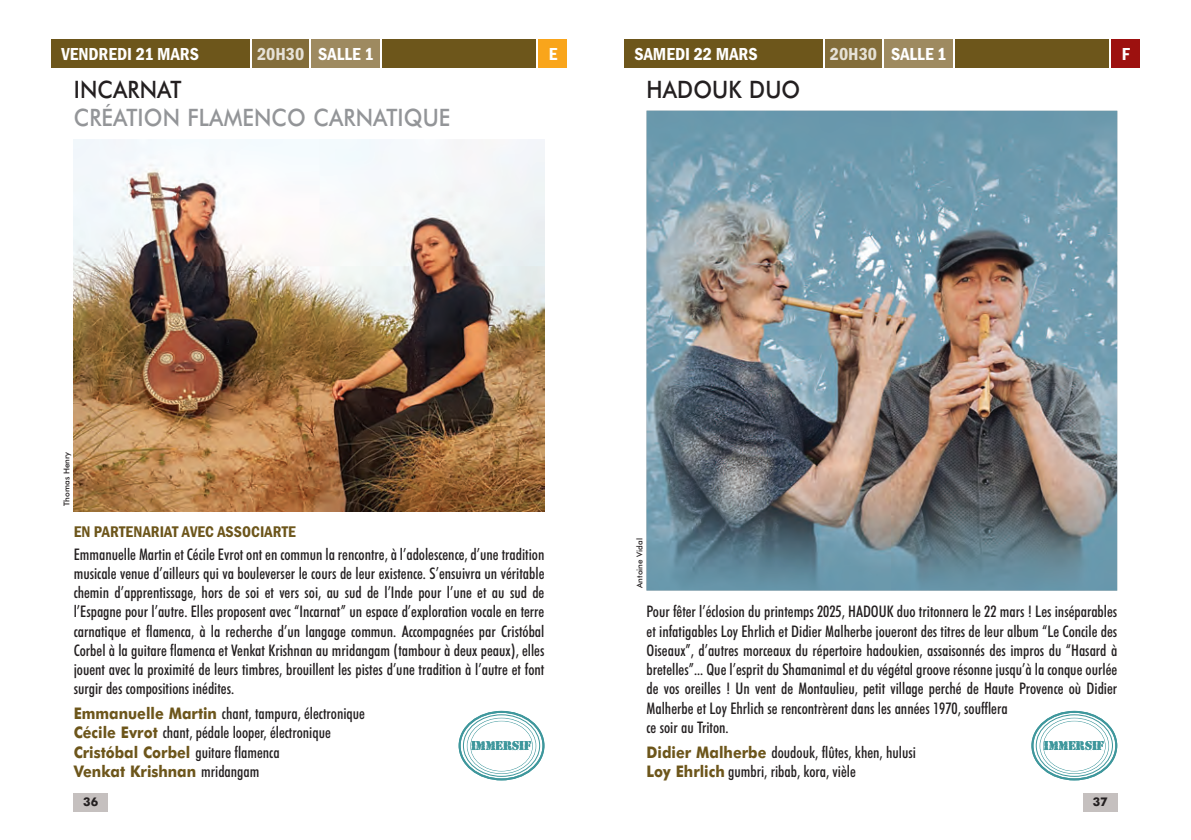
<style>
.page{position:relative;width:1191px;height:840px;background:#fff}
.page>*{position:absolute;margin:0;border:0;box-sizing:border-box;transform-origin:0 0}
.t1{font:500 24px "Futura BT";letter-spacing:.005em;color:#939598;scale:.9 1}
.t2{font:500 24px "Futura BT";letter-spacing:.005em;color:#231f20;scale:.9 1}
.t3{font:600 condensed 18px "Franklin Gothic";color:#fff}
.t4{font:500 condensed 16px/19.2px "Futura BT";color:#231f20}
.t5{font:600 condensed 16px "Franklin Gothic";letter-spacing:.005em;color:#6d561b}
.t6{font:12.8px "Old Stamper";color:#3e979c}
.t7{font:700 12px "Futura BT";color:#231f20}
.t8{font:500 8px "Futura BT";color:#231f20}
.s1{color:rgb(255 255 255/.8)}
.s2{font-weight:700;font-stretch:normal;color:#6d561b}
</style>
<div class="page">
<div style="left:1083px;top:792px;width:34px;height:19px;background:#c5c0bf"></div>
<div style="left:74px;top:792px;width:34px;height:19px;background:#c5c0bf"></div>
<div style="left:312px;top:40px;width:68px;height:28px;background:#9e8a60"></div>
<div style="left:252px;top:40px;width:57px;height:28px;background:#836d3a"></div>
<div style="left:539px;top:40px;width:28px;height:28px;background:#f9a51b"></div>
<div style="left:383px;top:40px;width:153px;height:28px;background:#6d561b"></div>
<div style="left:51px;top:40px;width:198px;height:28px;background:#6d561b"></div>
<img style="left:74px;top:139px;width:470px;height:372px">
<div style="left:884px;top:40px;width:68px;height:28px;background:#9e8a60"></div>
<div style="left:825px;top:40px;width:57px;height:28px;background:#836d3a"></div>
<div style="left:1111px;top:40px;width:29px;height:28px;background:#9d110f"></div>
<div style="left:955px;top:40px;width:153px;height:28px;background:#6d561b"></div>
<div style="left:624px;top:40px;width:198px;height:28px;background:#6d561b"></div>
<img style="left:646px;top:111px;width:471px;height:479px">
<svg style="left:458px;top:710px;width:86px;height:70px"></svg>
<hr style="left:470px;top:738px;width:63px;height:2px;background:#fff">
<hr style="left:470px;top:750px;width:62px;height:3px;background:#fff">
<div style="left:470px;top:720px;width:63px;height:51px;border:1px solid #3e979c;border-radius:50%"></div>
<svg style="left:1031px;top:710px;width:86px;height:70px"></svg>
<hr style="left:1043px;top:738px;width:62px;height:2px;background:#fff">
<hr style="left:1042px;top:750px;width:63px;height:3px;background:#fff">
<div style="left:1043px;top:720px;width:62px;height:51px;border:1px solid #3e979c;border-radius:50%"></div>
<p class="t3" style="left:62px;top:43px;width:139px">VENDREDI 21 MARS</p>
<p class="t3" style="left:257px;top:43px;width:118px"><span class="s1">20H30</span> SALLE 1</p>
<p class="t3" style="left:548px;top:43px;width:10px">E</p>
<h1 class="t2" style="left:74px;top:79px;width:121px">INCARNAT</h1>
<h1 class="t1" style="left:74px;top:108px;width:420px">CRÉATION FLAMENCO CARNATIQUE</h1>
<p class="t3" style="left:634px;top:43px;width:125px">SAMEDI 22 MARS</p>
<p class="t3" style="left:830px;top:43px;width:118px"><span class="s1">20H30</span> SALLE 1</p>
<p class="t3" style="left:1121px;top:43px;width:9px">F</p>
<h1 class="t2" style="left:646px;top:79px;width:172px">HADOUK DUO</h1>
<p class="t8" style="left:64px;top:505px;width:55px;rotate:-90deg">Thomas Henry</p>
<p class="t5" style="left:74px;top:521px;width:224px">EN PARTENARIAT AVEC ASSOCIARTE</p>
<p class="t4" style="left:74px;top:545px;width:472px;text-align:justify">Emmanuelle Martin et Cécile Evrot ont en commun la rencontre, à l’adolescence, d’une tradition musicale venue d’ailleurs qui va bouleverser le cours de leur existence. S’ensuivra un véritable chemin d’apprentissage, hors de soi et vers soi, au sud de l’Inde pour l’une et au sud de l’Espagne pour l’autre. Elles proposent avec “Incarnat” un espace d’exploration vocale en terre carnatique et flamenca, à la recherche d’un langage commun. Accompagnées par Cristóbal Corbel à la guitare flamenca et Venkat Krishnan au mridangam (tambour à deux peaux), elles jouent avec la proximité de leurs timbres, brouillent les pistes d’une tradition à l’autre et font surgir des compositions inédites.</p>
<p class="t4" style="left:74px;top:704px;width:293px"><span class="s2">Emmanuelle Martin</span> chant, tampura, électronique <span class="s2">Cécile Evrot</span> chant, pédale looper, électronique <span class="s2">Cristóbal Corbel</span> guitare flamenca<br><span class="s2">Venkat Krishnan</span> mridangam</p>
<p class="t8" style="left:636px;top:587px;width:51px;rotate:-90deg">Antoine Vidal</p>
<p class="t4" style="left:646px;top:603px;width:472px">Pour fêter l’éclosion du printemps 2025, HADOUK duo tritonnera le 22 mars ! Les inséparables et infatigables Loy Ehrlich et Didier Malherbe joueront des titres de leur album “Le Concile des Oiseaux”, d’autres morceaux du répertoire hadoukien, assaisonnés des impros du “Hasard à bretelles”... Que l’esprit du Shamanimal et du végétal groove résonne jusqu’à la conque ourlée de vos oreilles ! Un vent de Montaulieu, petit village perché de Haute Provence où Didier Malherbe et Loy Ehrlich se rencontrèrent dans les années 1970, soufflera<br>ce soir au Triton.</p>
<p class="t4" style="left:646px;top:743px;width:271px"><span class="s2">Didier Malherbe</span> doudouk, flûtes, khen, hulusi<br><span class="s2">Loy Ehrlich</span> gumbri, ribab, kora, vièle</p>
<p class="t6" style="left:471px;top:738px;width:62px">IMMERSIF</p>
<p class="t6" style="left:1044px;top:738px;width:62px">IMMERSIF</p>
<p class="t7" style="left:83px;top:796px;width:16px">36</p>
<p class="t7" style="left:1092px;top:796px;width:16px">37</p>
</div>
